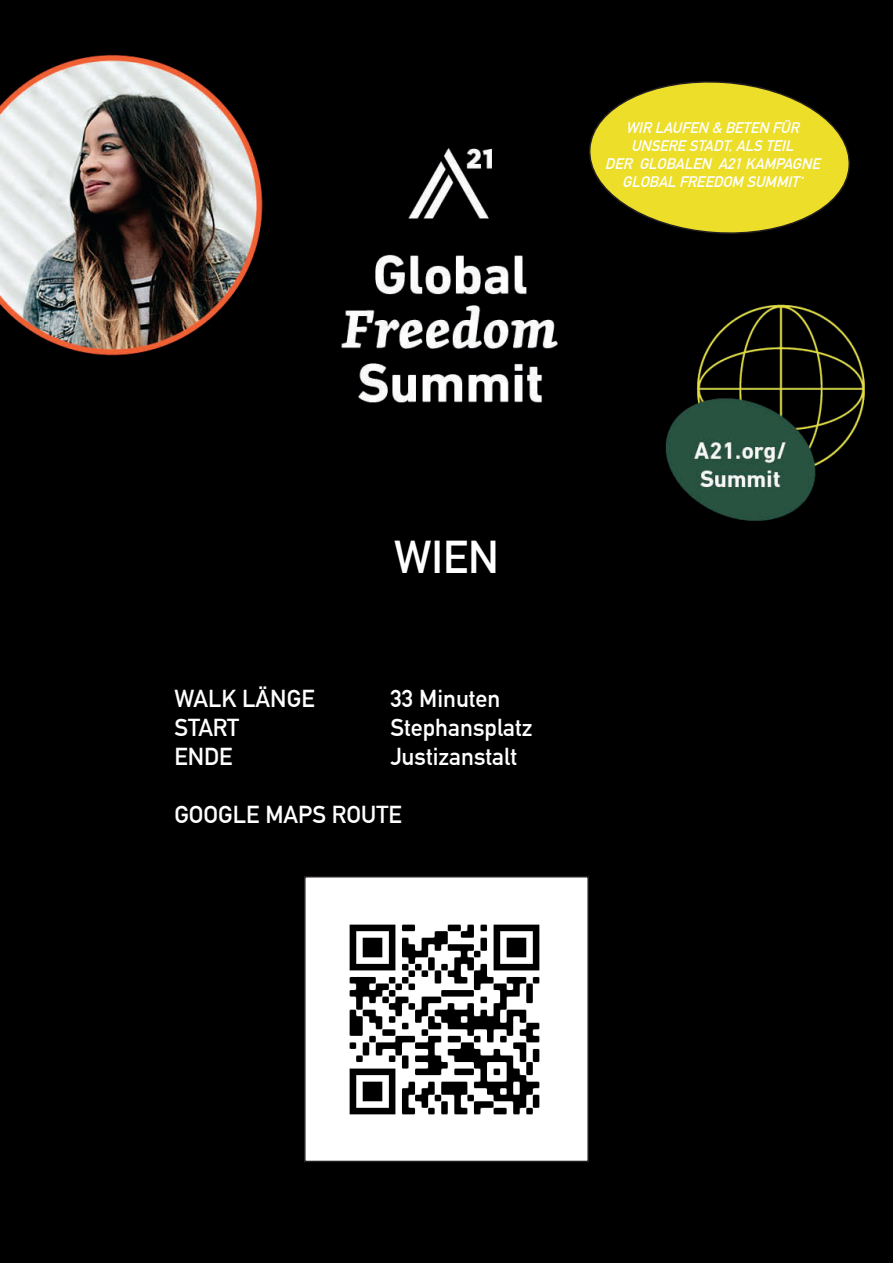
<style>
.page{position:relative;width:893px;height:1263px;background:#fff}
.page>*{position:absolute;margin:0;border:0;box-sizing:border-box;transform-origin:0 0}
.t1{font:700 45px "DIN Alternate";color:#fff}
.t2{font:700 24px "DIN Alternate";color:#fff}
.t3{font:italic 700 15px/18px "DIN Alternate";color:#fff;text-align:center}
</style>
<div class="page">
<div style="left:0;top:548px;width:893px;height:715px;background:#000001"></div>
<img style="left:0;top:0;width:893px;height:548px">
<div style="left:305px;top:877px;width:283px;height:284px;background:#fff"></div>
<div style="left:304px;top:876px;width:285px;height:286px;border:2px solid #231f20"></div>
<img style="left:349px;top:924px;width:191px;height:191px">
<svg style="left:585px;top:76px;width:269px;height:162px;background:#a49a1d"></svg>
<p class="t3" style="left:605px;top:118px;width:221px">WIR LAUFEN &amp; BETEN FÜR<br>UNSERESTADT,ALSTEIL<br>DER GLOBALEN A21KAMPAGNE<br>GLOBALFREEDOM SUMMIT‘</p>
<h1 class="t1" style="left:394px;top:523px;width:106px">WIEN</h1>
<h2 class="t2" style="left:174px;top:681px;width:142px">WALK LÄNGE</h2>
<h2 class="t2" style="left:390px;top:681px;width:112px">33 Minuten</h2>
<h2 class="t2" style="left:174px;top:709px;width:66px">START</h2>
<h2 class="t2" style="left:390px;top:709px;width:144px">Stephansplatz</h2>
<h2 class="t2" style="left:174px;top:738px;width:60px">ENDE</h2>
<h2 class="t2" style="left:390px;top:738px;width:128px">Justizanstalt</h2>
<h2 class="t2" style="left:174px;top:796px;width:229px">GOOGLE MAPS ROUTE</h2>
</div>
